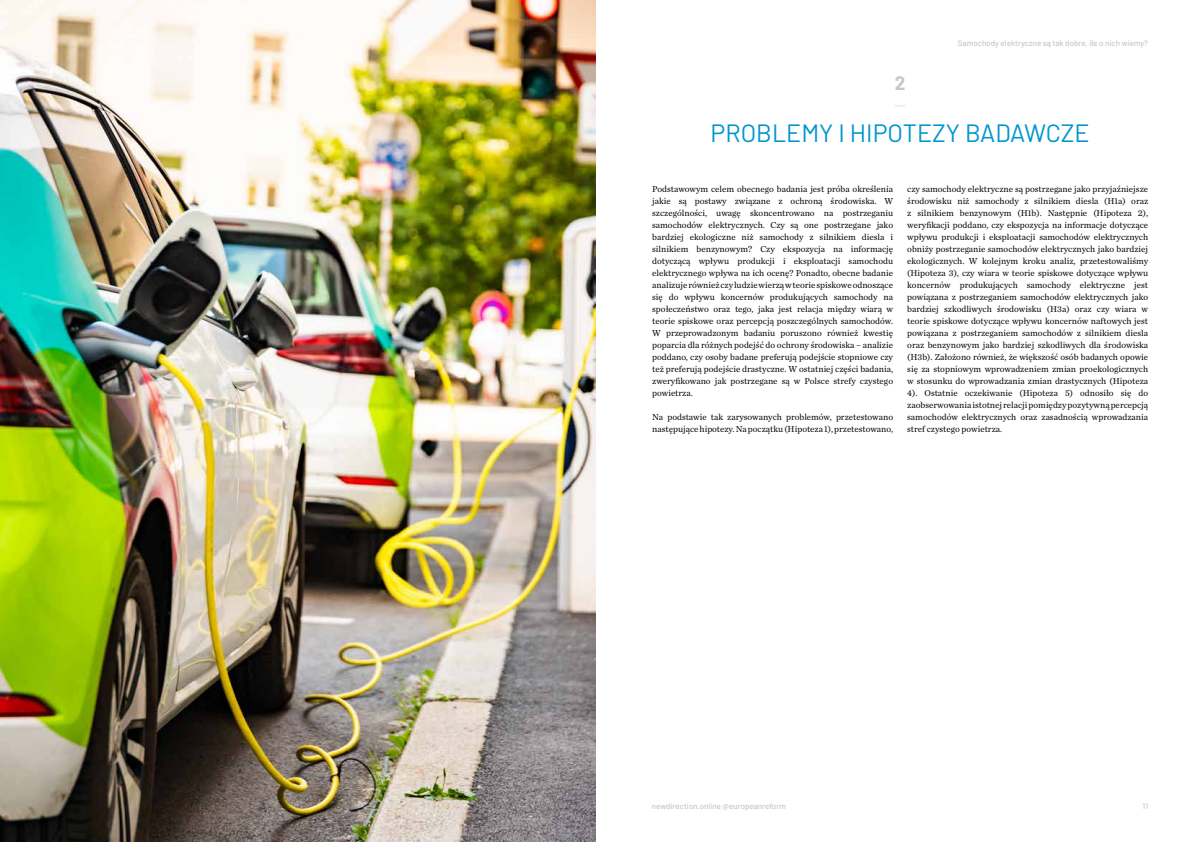
<style>
.page{position:relative;width:1191px;height:842px;background:#fff}
.page>*{position:absolute;margin:0;border:0;box-sizing:border-box;transform-origin:0 0}
.t1{font:25px "Barlow";color:#0096cd}
.t2{font:700 19px "Barlow";color:#c3c8ca}
.t3{font:9px/12px "Chronicle Text G1";color:#000;text-align:justify}
.t4{font:500 8px "Barlow";color:#c3c8ca}
</style>
<div class="page">
<img style="left:0;top:0;width:595px;height:842px">
<p class="t4" style="left:958px;top:38px;width:192px">Samochody elektryczne są tak dobre, ile o nich wiemy?</p>
<h2 class="t2" style="left:895px;top:69px;width:12px">2</h2>
<h1 class="t1" style="left:710px;top:115px;width:380px">PROBLEMY I HIPOTEZY BADAWCZE</h1>
<p class="t3" style="left:652px;top:183px;width:242px">Podstawowym celem obecnego badania jest próba określenia jakie są postawy związane z ochroną środowiska. W szczególności, uwagę skoncentrowano na postrzeganiu samochodów elektrycznych. Czy są one postrzegane jako bardziej ekologiczne niż samochody z silnikiem diesla i silnikiem benzynowym? Czy ekspozycja na informację dotyczącą wpływu produkcji i eksploatacji samochodu elektrycznego wpływa na ich ocenę? Ponadto, obecne badanie analizuje również czy ludzie wierzą w teorie spiskowe odnoszące się do wpływu koncernów produkujących samochody na społeczeństwo oraz tego, jaka jest relacja między wiarą w teorie spiskowe oraz percepcją poszczególnych samochodów.<br>W przeprowadzonym badaniu poruszono również kwestię poparcia dla różnych podejść do ochrony środowiska – analizie poddano, czy osoby badane preferują podejście stopniowe czy też preferują podejście drastyczne. W ostatniej części badania, zweryfikowano jak postrzegane są w Polsce strefy czystego powietrza.</p>
<p class="t3" style="left:652px;top:410px;width:242px">Na podstawie tak zarysowanych problemów, przetestowano następujące hipotezy. Na początku (Hipoteza 1), przetestowano,</p>
<p class="t3" style="left:907px;top:182px;width:242px">czy samochody elektryczne są postrzegane jako przyjaźniejsze środowisku niż samochody z silnikiem diesla (H1a) oraz z silnikiem benzynowym (H1b). Następnie (Hipoteza 2), weryfikacji poddano, czy ekspozycja na informacje dotyczące wpływu produkcji i eksploatacji samochodów elektrycznych obniży postrzeganie samochodów elektrycznych jako bardziej ekologicznych. W kolejnym kroku analiz, przetestowaliśmy (Hipoteza 3), czy wiara w teorie spiskowe dotyczące wpływu koncernów produkujących samochody elektryczne jest powiązana z postrzeganiem samochodów elektrycznych jako bardziej szkodliwych środowisku (H3a) oraz czy wiara w teorie spiskowe dotyczące wpływu koncernów naftowych jest powiązana z postrzeganiem samochodów z silnikiem diesla oraz benzynowym jako bardziej szkodliwych dla środowiska (H3b). Założono również, że większość osób badanych opowie się za stopniowym wprowadzeniem zmian proekologicznych w stosunku do wprowadzania zmian drastycznych (Hipoteza 4). Ostatnie oczekiwanie (Hipoteza 5) odnosiło się do zaobserwowania istotnej relacji pomiędzy pozytywną percepcją samochodów elektrycznych oraz zasadnością wprowadzania stref czystego powietrza.</p>
<p class="t4" style="left:652px;top:800px;width:136px">newdirection.online @europeanreform</p>
<p class="t4" style="left:1142px;top:800px;width:7px">11</p>
</div>
